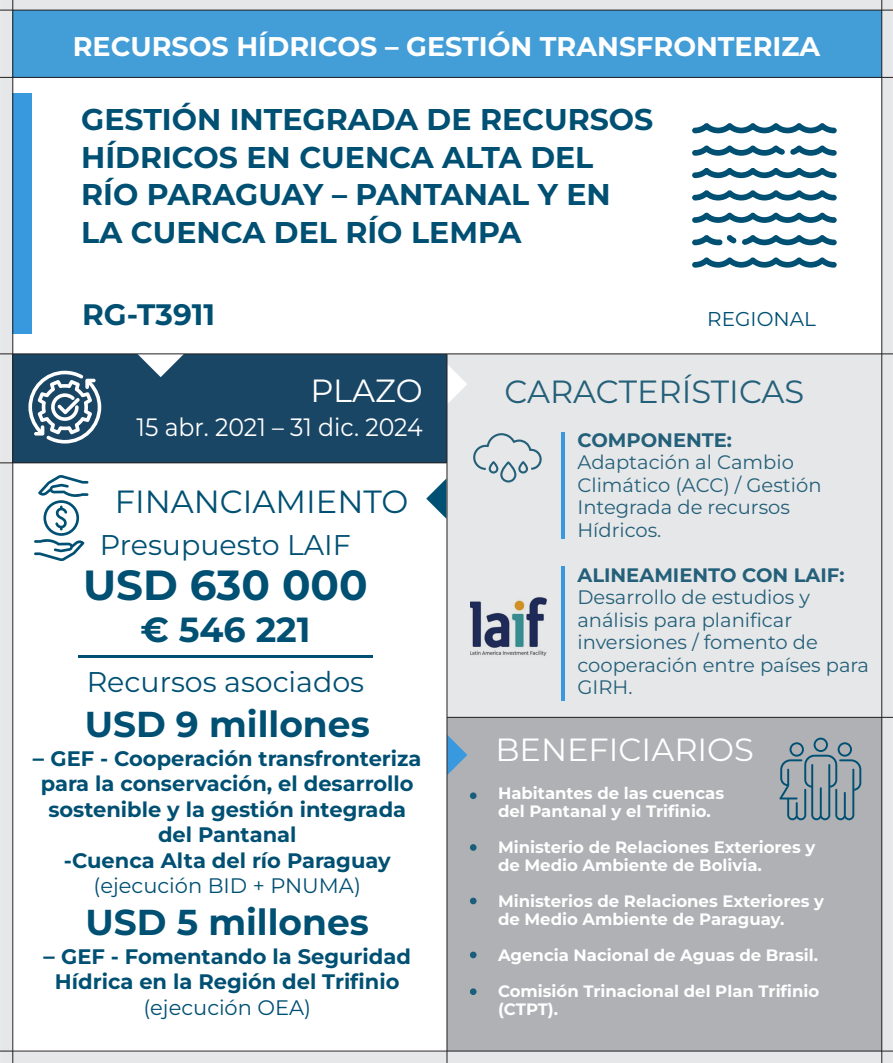
<style>
.page{position:relative;width:893px;height:1063px;background:#e6e7e8}
.page>*{position:absolute;margin:0;border:0;box-sizing:border-box;transform-origin:0 0}
.t1{font:700 42.15px "Montserrat";color:#005073}
.t2{font:700 36px "Montserrat";color:#005073}
.t3{font:700 34.95px "Montserrat";color:#005073}
.t4{font:32.1px "Montserrat";color:#fff}
.t5{font:32.1px "Montserrat";color:#24607a}
.t6{font:32.1px "Montserrat";color:#005073}
.t7{font:700 30px/37.5px "Montserrat";color:#005073}
.t8{font:700 29.55px "Montserrat";color:#005073}
.t9{font:28.5px "Montserrat";color:#005073}
.t10{font:700 27px "Montserrat";color:#fff}
.t11{font:25.05px "Montserrat";color:#fff;scale:.94 1}
.t12{font:700 21px/25.5px "Montserrat";color:#005073;text-align:center}
.t13{font:20.1px "Montserrat";color:#005073}
.t14{font:19.5px/22.5px "Montserrat";color:#24607a}
.t15{font:700 16.5px/18px "Montserrat";color:#fff}
.s1{font-size:22.5px}
.s2{font-weight:400}
.s3{font-weight:700}
</style>
<div class="page">
<div style="left:447px;top:718px;width:434px;height:333px;background:#afb1b4"></div>
<div style="left:13px;top:77px;width:869px;height:277px;background:#fff"></div>
<div style="left:13px;top:354px;width:434px;height:109px;background:#1a4666"></div>
<div style="left:13px;top:463px;width:434px;height:588px;background:#fff"></div>
<div style="left:13px;top:93px;width:19px;height:241px;background:#3999df"></div>
<svg style="left:448px;top:364px;width:19px;height:40px"></svg>
<svg style="left:138px;top:355px;width:45px;height:22px"></svg>
<hr style="left:561px;top:432px;width:3px;height:107px;background:#3999df">
<hr style="left:561px;top:566px;width:3px;height:134px;background:#3999df">
<svg style="left:473px;top:433px;width:69px;height:50px;background:#cad3d8"></svg>
<div style="left:13px;top:10px;width:869px;height:67px;background:#439dd7"></div>
<svg style="left:28px;top:371px;width:73px;height:73px"></svg>
<svg style="left:426px;top:479px;width:20px;height:40px"></svg>
<svg style="left:448px;top:735px;width:19px;height:39px"></svg>
<svg style="left:34px;top:475px;width:54px;height:86px"></svg>
<hr style="left:0;top:77px;width:893px;height:1px;background:#231f20">
<hr style="left:0;top:354px;width:893px;height:1px;background:#231f20">
<hr style="left:0;top:462px;width:447px;height:1px;background:#231f20">
<hr style="left:447px;top:717px;width:446px;height:1px;background:#231f20">
<hr style="left:0;top:10px;width:893px;height:1px;background:#231f20">
<hr style="left:0;top:1051px;width:893px;height:1px;background:#231f20">
<hr style="left:447px;top:354px;width:1px;height:709px;background:#231f20">
<hr style="left:12px;top:0;width:1px;height:1063px;background:#231f20">
<hr style="left:881px;top:0;width:1px;height:1063px;background:#231f20">
<hr style="left:78px;top:655px;width:295px;height:2px;background:#005073">
<div style="left:470px;top:792px;width:7px;height:7px;background:#195f7b;border-radius:50%"></div>
<div style="left:470px;top:844px;width:7px;height:7px;background:#195f7b;border-radius:50%"></div>
<div style="left:470px;top:898px;width:7px;height:6px;background:#195f7b;border-radius:50%"></div>
<div style="left:470px;top:952px;width:7px;height:6px;background:#195f7b;border-radius:50%"></div>
<div style="left:470px;top:988px;width:7px;height:7px;background:#195f7b;border-radius:50%"></div>
<svg style="left:779px;top:738px;width:82px;height:82px"></svg>
<svg style="left:692px;top:257px;width:145px;height:11px"></svg>
<svg style="left:692px;top:123px;width:145px;height:11px"></svg>
<svg style="left:692px;top:145px;width:145px;height:11px"></svg>
<svg style="left:692px;top:168px;width:145px;height:11px"></svg>
<svg style="left:692px;top:190px;width:145px;height:11px"></svg>
<svg style="left:692px;top:212px;width:145px;height:11px"></svg>
<svg style="left:692px;top:235px;width:145px;height:11px"></svg>
<img style="left:470px;top:588px;width:77px;height:70px">
<p class="t10" style="left:73px;top:28px;width:749px">RECURSOS HÍDRICOS – GESTIÓN TRANSFRONTERIZA</p>
<p class="t7" style="left:81px;top:100px;width:574px">GESTIÓN INTEGRADA DE RECURSOS<br>HÍDRICOS EN CUENCA ALTA DEL<br>RÍO PARAGUAY – PANTANAL Y EN<br>LA CUENCA DEL RÍO LEMPA</p>
<p class="t8" style="left:82px;top:295px;width:134px">RG-T3911</p>
<p class="t13" style="left:707px;top:305px;width:110px">REGIONAL</p>
<p class="t4" style="left:311px;top:369px;width:114px">PLAZO</p>
<p class="t11" style="left:137px;top:410px;width:306px">15 abr. 2021 – 31 dic. 2024</p>
<p class="t6" style="left:115px;top:480px;width:295px">FINANCIAMIENTO</p>
<p class="t9" style="left:100px;top:526px;width:252px">Presupuesto LAIF</p>
<p class="t1" style="left:83px;top:557px;width:286px">USD 630 000</p>
<p class="t3" style="left:140px;top:606px;width:172px">€ 546 221</p>
<p class="t9" style="left:87px;top:663px;width:279px">Recursos asociados</p>
<p class="t2" style="left:85px;top:701px;width:287px">USD 9 millones</p>
<p class="t12" style="left:33px;top:745px;width:390px"><span class="s1">–</span> GEF - Cooperación transfronteriza para la conservación, el desarrollo sostenible y la gestión integrada del Pantanal<br>-Cuenca Alta del río Paraguay <span class="s2">(ejecución BID + PNUMA)</span></p>
<p class="t2" style="left:85px;top:899px;width:285px">USD 5 millones</p>
<p class="t12" style="left:44px;top:943px;width:369px"><span class="s1">–</span> GEF - Fomentando la Seguridad<br>Hídrica en la Región del Trifinio <span class="s2">(ejecución OEA)</span></p>
<p class="t5" style="left:505px;top:371px;width:301px">CARACTERÍSTICAS</p>
<p class="t14" style="left:577px;top:428px;width:246px"><span class="s3">COMPONENTE:<br></span>Adaptación al Cambio<br>Climático (ACC) / Gestión<br>Integrada de recursos<br>Hídricos.</p>
<p class="t14" style="left:577px;top:563px;width:293px"><span class="s3">ALINEAMIENTO CON LAIF:<br></span>Desarrollo de estudios y análisis para planificar inversiones / fomento de cooperación entre países para<br>GIRH.</p>
<p class="t4" style="left:495px;top:728px;width:260px">BENEFICIARIOS</p>
<p class="t15" style="left:498px;top:784px;width:228px">Habitantes de las cuencas del Pantanal y el Trifinio.</p>
<p class="t15" style="left:498px;top:838px;width:319px">Ministerio de Relaciones Exteriores y de Medio Ambiente de Bolivia.</p>
<p class="t15" style="left:498px;top:892px;width:328px">Ministerios de Relaciones Exteriores y de Medio Ambiente de Paraguay.</p>
<p class="t15" style="left:498px;top:937px;width:323px;line-height:36px">Agencia Nacional de Aguas de Brasil.<br>Comisión Trinacional del Plan Trifinio</p>
<p class="t15" style="left:498px;top:1000px;width:62px">(CTPT).</p>
</div>
